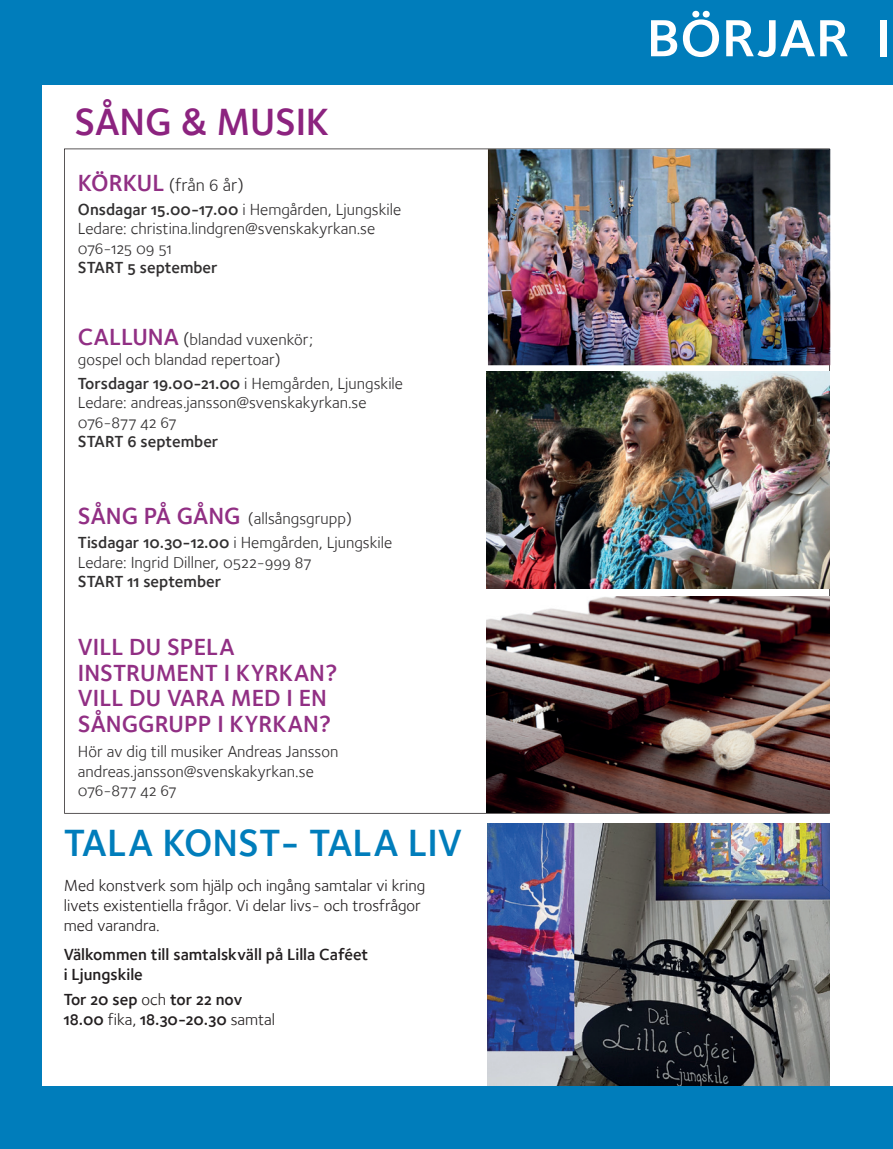
<style>
.page{position:relative;width:893px;height:1149px;background:#fff}
.page>*{position:absolute;margin:0;border:0;box-sizing:border-box;transform-origin:0 0}
.t1{font:54px "Foundry Sterling Demi OSF";color:#fff;scale:1.06 1}
.t2{font:39px "Foundry Sterling Demi OSF";color:#007dbb}
.t3{font:39px "Foundry Sterling Demi OSF";letter-spacing:-.005em;color:#8c237f}
.t4{font:24px/25.5px "Foundry Sterling Demi OSF";color:#912f84}
.t5{font:18px "Foundry Sterling Book OSF";color:#312f30}
.t6{font:16.5px/19.5px "Foundry Sterling Book OSF";color:#312f30}
.t7{font:16.5px/19.8px "Foundry Sterling Book OSF";color:#231f20}
.t8{font:16.5px/19.8px "Foundry Sterling Demi OSF";color:#231f20}
.t9{font:16.5px "Foundry Sterling Demi OSF";color:#312f30}
.s1{font-family:"Foundry Sterling Demi OSF";font-size:24px;color:#912f84}
.s2{font-family:"Foundry Sterling Demi OSF"}
.s3{font-size:18px}
.s4{font-family:"Foundry Sterling Book OSF"}
</style>
<div class="page">
<div style="left:0;top:1085px;width:893px;height:63px;background:#007dbb"></div>
<div style="left:0;top:0;width:893px;height:85px;background:#007dbb"></div>
<svg style="left:64px;top:148px;width:766px;height:665px"></svg>
<img style="left:487px;top:372px;width:342px;height:216px">
<img style="left:487px;top:596px;width:342px;height:216px">
<img style="left:488px;top:149px;width:342px;height:216px">
<div style="left:0;top:80px;width:41px;height:1030px;background:#007dbb"></div>
<img style="left:487px;top:823px;width:343px;height:261px">
<h2 class="t3" style="left:74px;top:99px;width:256px">SÅNG &amp; MUSIK</h2>
<p class="t5" style="left:78px;top:174px;width:168px"><span class="s1">KÖRKUL</span> (från 6 år)</p>
<p class="t6" style="left:78px;top:199px;width:325px"><span class="s2">Onsdagar 15.00-17.00</span> i Hemgården, Ljungskile<br>Ledare: christina.lindgren@svenskakyrkan.se<br>076-125 09 51</p>
<p class="t9" style="left:78px;top:258px;width:141px">START 5 september</p>
<p class="t6" style="left:78px;top:330px;width:237px"><span class="s1">CALLUNA</span> <span class="s3">(</span>blandad vuxenkör; gospel och blandad repertoar)</p>
<p class="t6" style="left:78px;top:373px;width:327px"><span class="s2">Torsdagar 19.00-21.00</span> i Hemgården, Ljungskile<br>Ledare: andreas.jansson@svenskakyrkan.se<br>076-877 42 67</p>
<p class="t9" style="left:78px;top:432px;width:142px">START 6 september</p>
<p class="t6" style="left:78px;top:506px;width:316px;line-height:24px"><span class="s1">SÅNG PÅ GÅNG</span> (allsångsgrupp)<br><span class="s2">Tisdagar 10.30-12.00</span> i Hemgården, Ljungskile</p>
<p class="t6" style="left:78px;top:552px;width:235px">Ledare: Ingrid Dillner, 0522-999 87</p>
<p class="t9" style="left:78px;top:572px;width:145px">START 11 september</p>
<h3 class="t4" style="left:78px;top:634px;width:261px">VILL DU SPELA<br>INSTRUMENT I KYRKAN?<br>VILL DU VARA MED I EN<br>SÅNGGRUPP I KYRKAN?</h3>
<p class="t6" style="left:78px;top:741px;width:262px">Hör av dig till musiker Andreas Jansson andreas.jansson@svenskakyrkan.se<br>076-877 42 67</p>
<h2 class="t2" style="left:64px;top:819px;width:400px">TALA KONST- TALA LIV</h2>
<p class="t7" style="left:64px;top:875px;width:363px">Med konstverk som hjälp och ingång samtalar vi kring livets existentiella frågor. Vi delar livs- och trosfrågor med varandra.</p>
<p class="t8" style="left:64px;top:943px;width:306px">Välkommen till samtalskväll på Lilla Caféet i Ljungskile</p>
<p class="t8" style="left:64px;top:989px;width:213px">Tor 20 sep <span class="s4">och</span> tor 22 nov<br>18.00 <span class="s4">fika,</span> 18.30-20.30 <span class="s4">samtal</span></p>
<h1 class="t1" style="left:647px;top:6px;width:233px">BÖRJAR I</h1>
</div>
